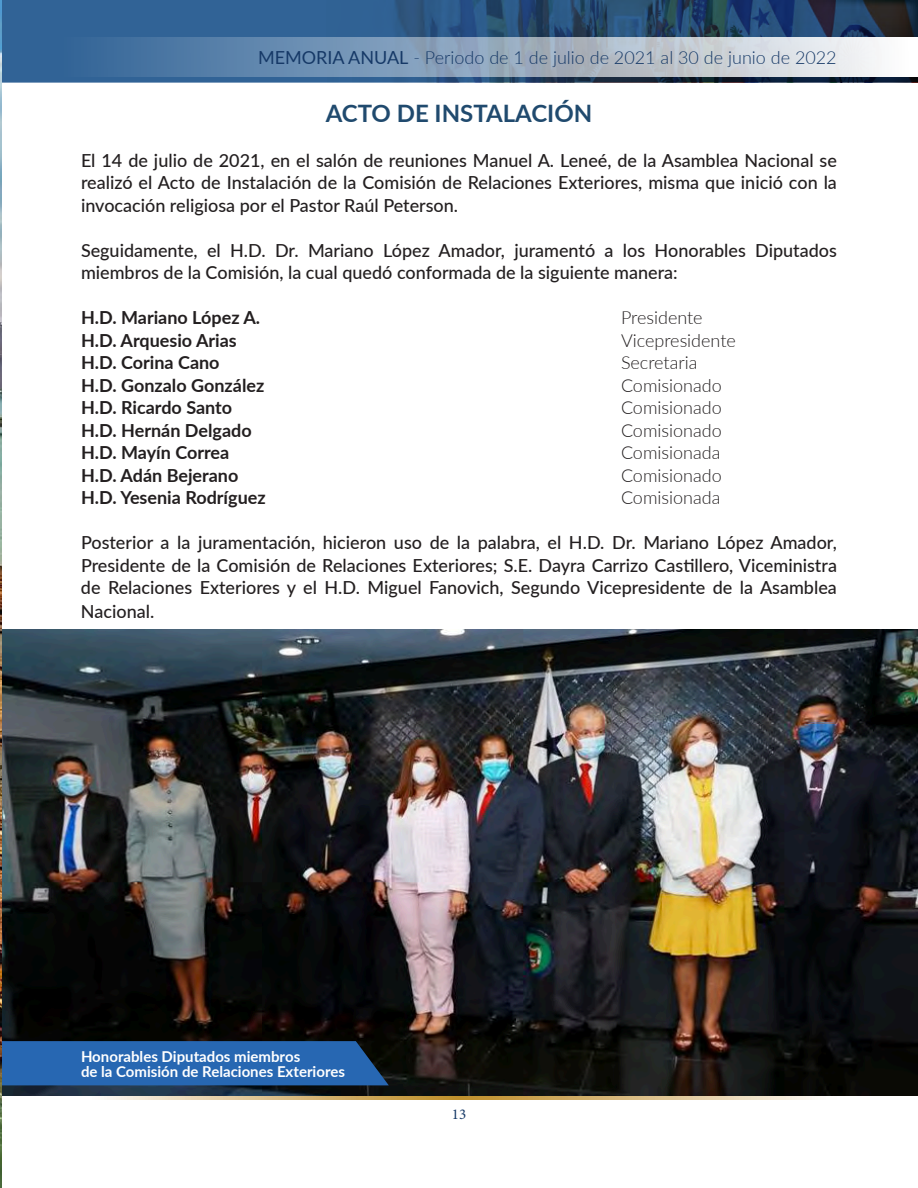
<style>
.page{position:relative;width:918px;height:1188px;background:#fff}
.page>*{position:absolute;margin:0;border:0;box-sizing:border-box;transform-origin:0 0}
.t1{font:700 24px "Lato";color:#204a6e}
.t2{font:500 18px/22.5px "Lato";color:#231f20;text-align:justify}
.t3{font:700 18px "Lato";color:#231f20}
.t4{font:300 18px "Lato";color:#231f20}
.t5{font:300 18px "Lato";color:#163967}
.t6{font:700 15px/15px "Lato";color:#fff}
.t7{font:15px "Minion Pro";color:#163967}
.s1{font-weight:400}
</style>
<div class="page">
<svg style="left:81px;top:1095px;width:756px;height:4px;background:#ab9974"></svg>
<svg style="left:2px;top:0;width:916px;height:83px;background:#346495"></svg>
<img style="left:322px;top:0;width:596px;height:82px">
<svg style="left:2px;top:37px;width:916px;height:39px;background:#8fa6be"></svg>
<img style="left:2px;top:629px;width:916px;height:466px">
<div style="left:2px;top:1041px;width:387px;height:44px;background:#2767b2"></div>
<img style="left:0;top:0;width:2px;height:1188px">
<p class="t5" style="left:258px;top:45px;width:580px"><span class="s1">MEMORIA ANUAL</span> - Periodo de 1 de julio de 2021 al 30 de junio de 2022</p>
<h1 class="t1" style="left:326px;top:96px;width:268px">ACTO DE INSTALACIÓN</h1>
<p class="t2" style="left:81px;top:148px;width:757px">El 14 de julio de 2021, en el salón de reuniones Manuel A. Leneé, de la Asamblea Nacional se realizó el Acto de Instalación de la Comisión de Relaciones Exteriores, misma que inició con la invocación religiosa por el Pastor Raúl Peterson.</p>
<p class="t2" style="left:81px;top:238px;width:757px">Seguidamente, el H.D. Dr. Mariano López Amador, juramentó a los Honorables Diputados miembros de la Comisión, la cual quedó conformada de la siguiente manera:</p>
<p class="t3" style="left:81px;top:305px;width:181px">H.D. Mariano López A.</p>
<p class="t4" style="left:621px;top:305px;width:83px">Presidente</p>
<p class="t3" style="left:81px;top:327px;width:157px">H.D. Arquesio Arias</p>
<p class="t4" style="left:621px;top:328px;width:116px">Vicepresidente</p>
<p class="t3" style="left:81px;top:350px;width:140px">H.D. Corina Cano</p>
<p class="t4" style="left:621px;top:350px;width:78px">Secretaria</p>
<p class="t3" style="left:81px;top:372px;width:185px">H.D. Gonzalo González</p>
<p class="t4" style="left:621px;top:373px;width:102px">Comisionado</p>
<p class="t3" style="left:81px;top:395px;width:153px">H.D. Ricardo Santo</p>
<p class="t4" style="left:621px;top:395px;width:102px">Comisionado</p>
<p class="t3" style="left:81px;top:417px;width:172px">H.D. Hernán Delgado</p>
<p class="t4" style="left:621px;top:418px;width:102px">Comisionado</p>
<p class="t3" style="left:81px;top:440px;width:150px">H.D. Mayín Correa</p>
<p class="t4" style="left:621px;top:440px;width:101px">Comisionada</p>
<p class="t3" style="left:81px;top:462px;width:159px">H.D. Adán Bejerano</p>
<p class="t4" style="left:621px;top:463px;width:102px">Comisionado</p>
<p class="t3" style="left:81px;top:485px;width:186px">H.D. Yesenia Rodríguez</p>
<p class="t4" style="left:621px;top:485px;width:101px">Comisionada</p>
<p class="t2" style="left:81px;top:531px;width:758px;line-height:23px">Posterior a la juramentación, hicieron uso de la palabra, el H.D. Dr. Mariano López Amador, Presidente de la Comisión de Relaciones Exteriores; S.E. Dayra Carrizo Castillero, Viceministra de Relaciones Exteriores y el H.D. Miguel Fanovich, Segundo Vicepresidente de la Asamblea Nacional.</p>
<p class="t6" style="left:81px;top:1048px;width:266px">Honorables Diputados miembros<br>de la Comisión de Relaciones Exteriores</p>
<p class="t7" style="left:452px;top:1104px;width:16px">13</p>
</div>
